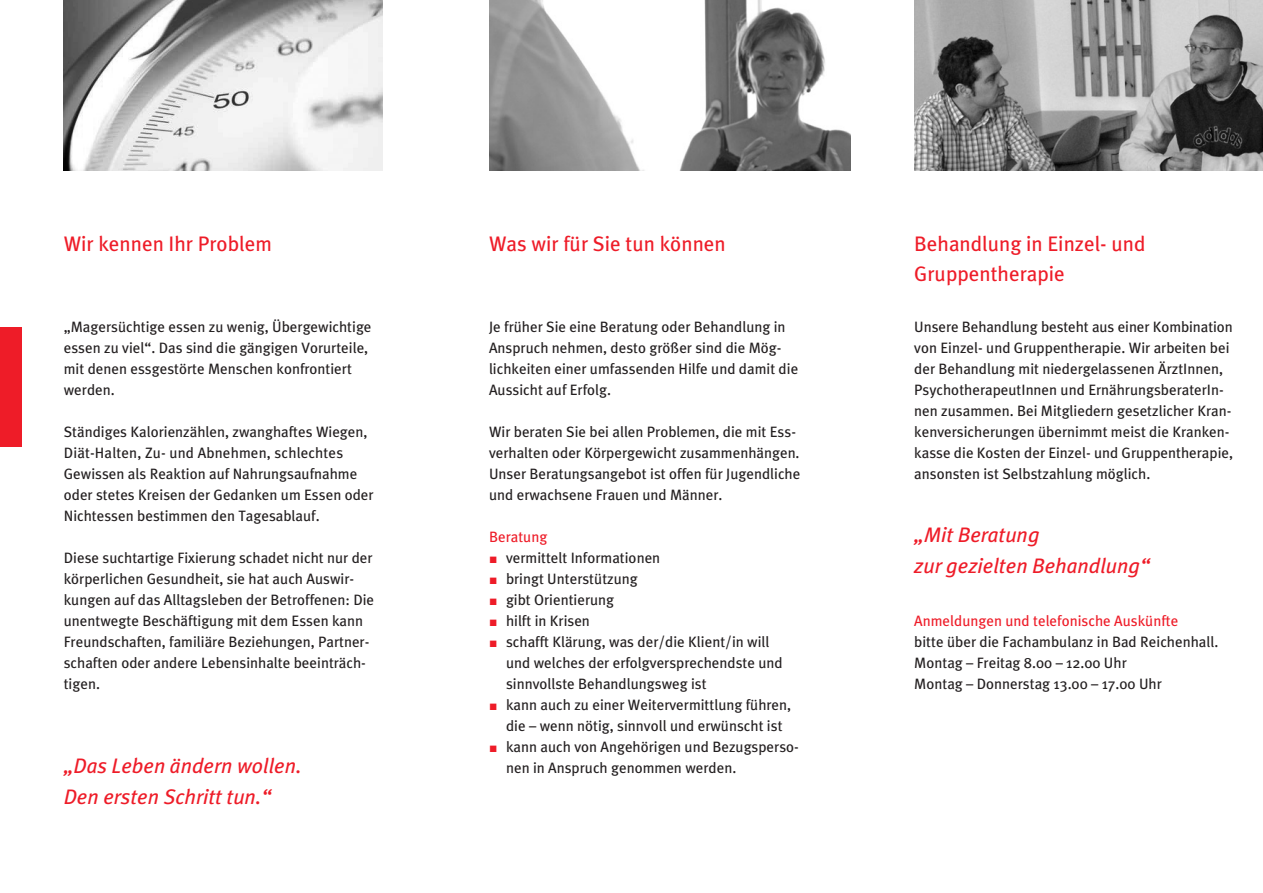
<style>
.page{position:relative;width:1263px;height:893px;background:#fff}
.page>*{position:absolute;margin:0;border:0;box-sizing:border-box;transform-origin:0 0}
.t1{font:italic 21px/31.5px "Meta Plus";color:#ee1c28}
.t2{font:21px/30px "Meta Plus";color:#ee1c28}
.t3{font:15px/21px "Meta Plus";color:#231f20}
.t4{font:15px "Meta Plus";color:#ee1c28}
</style>
<div class="page">
<div style="left:0;top:327px;width:21px;height:119px;background:#ee1c28"></div>
<img style="left:489px;top:0;width:361px;height:170px">
<img style="left:914px;top:0;width:349px;height:170px">
<img style="left:64px;top:0;width:319px;height:170px">
<h1 class="t2" style="left:64px;top:228px;width:210px">Wir kennen Ihr Problem</h1>
<h1 class="t2" style="left:489px;top:228px;width:238px">Was wir für Sie tun können</h1>
<h1 class="t2" style="left:914px;top:228px;width:233px">Behandlung in Einzel- und<br>Gruppentherapie</h1>
<p class="t3" style="left:914px;top:316px;width:320px">Unsere Behandlung besteht aus einer Kombination von Einzel- und Gruppentherapie. Wir arbeiten bei der Behandlung mit niedergelassenen ÄrztInnen, PsychotherapeutInnen und ErnährungsberaterIn&shy;nen zusammen. Bei Mitgliedern gesetzlicher Kran&shy;kenversicherungen übernimmt meist die Kranken&shy;kasse die Kosten der Einzel- und Gruppentherapie, ansonsten ist Selbstzahlung möglich.</p>
<p class="t3" style="left:64px;top:316px;width:309px">„Magersüchtige essen zu wenig, Übergewichtige essen zu viel“. Das sind die gängigen Vorurteile, mit denen essgestörte Menschen konfrontiert werden.</p>
<p class="t3" style="left:64px;top:421px;width:311px">Ständiges Kalorienzählen, zwanghaftes Wiegen, Diät-Halten, Zu- und Abnehmen, schlechtes Gewissen als Reaktion auf Nahrungsaufnahme oder stetes Kreisen der Gedanken um Essen oder Nichtessen bestimmen den Tagesablauf.</p>
<p class="t3" style="left:64px;top:547px;width:312px">Diese suchtartige Fixierung schadet nicht nur der körperlichen Gesundheit, sie hat auch Auswir&shy;kungen auf das Alltagsleben der Betroffenen: Die unentwegte Beschäftigung mit dem Essen kann Freundschaften, familiäre Beziehungen, Partner&shy;schaften oder andere Lebensinhalte beeinträch&shy;tigen.</p>
<p class="t3" style="left:489px;top:316px;width:311px">Je früher Sie eine Beratung oder Behandlung in Anspruch nehmen, desto größer sind die Mög&shy;lichkeiten einer umfassenden Hilfe und damit die Aussicht auf Erfolg.</p>
<p class="t3" style="left:489px;top:421px;width:313px">Wir beraten Sie bei allen Problemen, die mit Ess&shy;verhalten oder Körpergewicht zusammenhängen.<br>Unser Beratungsangebot ist offen für Jugendliche und erwachsene Frauen und Männer.</p>
<p class="t4" style="left:489px;top:528px;width:60px">Beratung</p>
<p class="t3" style="left:506px;top:547px;width:294px">vermittelt Informationen<br>bringt Unterstützung<br>gibt Orientierung<br>hilft in Krisen<br>schafft Klärung, was der/die Klient/in will<br>und welches der erfolgversprechendste und sinnvollste Behandlungsweg ist<br>kann auch zu einer Weitervermittlung führen, die – wenn nötig, sinnvoll und erwünscht ist kann auch von Angehörigen und Bezugsperso&shy;nen in Anspruch genommen werden.</p>
<h1 class="t1" style="left:914px;top:518px;width:237px">„Mit Beratung<br>zur gezielten Behandlung“</h1>
<p class="t4" style="left:914px;top:612px;width:266px">Anmeldungen und telefonische Auskünfte</p>
<p class="t3" style="left:914px;top:631px;width:306px">bitte über die Fachambulanz in Bad Reichenhall.<br>Montag – Freitag 8.00 – 12.00 Uhr<br>Montag – Donnerstag 13.00 – 17.00 Uhr</p>
<h1 class="t1" style="left:64px;top:749px;width:239px">„Das Leben ändern wollen.<br>Den ersten Schritt tun.“</h1>
</div>
